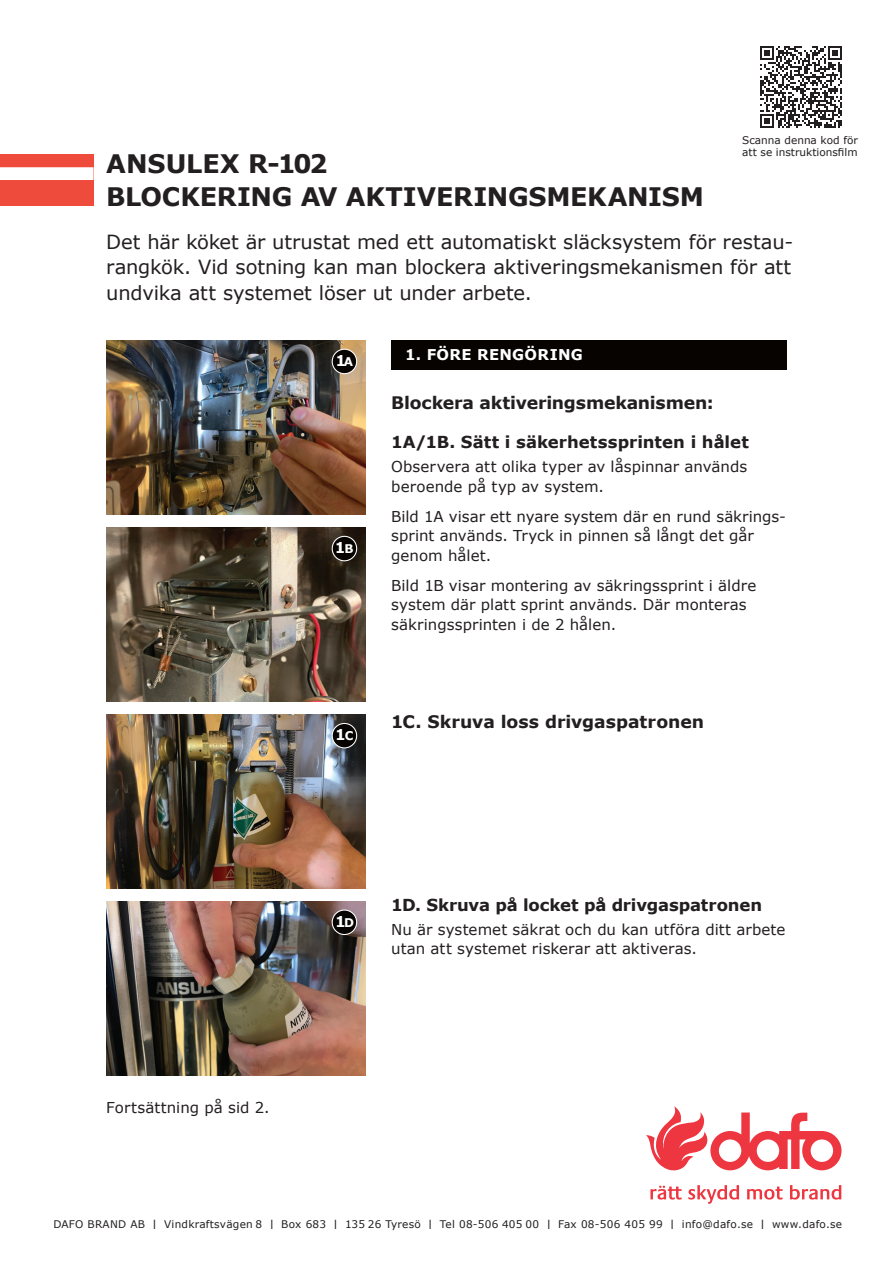
<style>
.page{position:relative;width:893px;height:1263px;background:#fff}
.page>*{position:absolute;margin:0;border:0;box-sizing:border-box;transform-origin:0 0}
.t1{font:700 25.5px/33px "Verdana";letter-spacing:-.005em;color:#231f20}
.t2{font:19.5px/25.5px "Verdana";letter-spacing:-.005em;color:#231f20;text-align:justify}
.t3{font:700 17.25px "Verdana";letter-spacing:-.005em;color:#231f20}
.t4{font:700 16.5px "Verdana";letter-spacing:-.005em;color:#231f20}
.t5{font:15px/19.5px "Verdana";color:#231f20}
.t6{font:700 15px "Verdana";color:#fff}
.t7{font:700 14.85px "Verdana";letter-spacing:.015em;color:#fff}
.t8{font:10.5px "Verdana";letter-spacing:.025em;color:#231f20}
.t9{font:10.5px/12px "Verdana";color:#231f20}
.s1{font-size:12px}
.s2{font-size:12.15px}
</style>
<div class="page">
<img style="left:106px;top:527px;width:260px;height:175px">
<img style="left:106px;top:714px;width:260px;height:175px">
<div style="left:0;top:154px;width:94px;height:52px;background:#ef4b3d"></div>
<div style="left:0;top:167px;width:94px;height:13px;background:#fff"></div>
<div style="left:391px;top:340px;width:396px;height:29px;background:#070301"></div>
<div style="left:332px;top:723px;width:25px;height:25px;background:#070301;border-radius:50%"></div>
<div style="left:332px;top:723px;width:25px;height:25px;border:1px solid #fff;border-radius:50%"></div>
<img style="left:106px;top:901px;width:260px;height:175px">
<div style="left:332px;top:910px;width:25px;height:24px;background:#070301;border-radius:50%"></div>
<div style="left:332px;top:909px;width:25px;height:26px;border:1px solid #fff;border-radius:50%"></div>
<svg style="left:646px;top:1106px;width:195px;height:65px"></svg>
<svg style="left:650px;top:1186px;width:32px;height:13px"></svg>
<svg style="left:688px;top:1185px;width:51px;height:19px"></svg>
<svg style="left:747px;top:1186px;width:36px;height:13px"></svg>
<svg style="left:790px;top:1185px;width:51px;height:14px"></svg>
<img style="left:760px;top:46px;width:82px;height:82px">
<img style="left:106px;top:340px;width:260px;height:174px">
<div style="left:332px;top:349px;width:25px;height:25px;background:#070301;border-radius:50%"></div>
<div style="left:332px;top:349px;width:25px;height:25px;border:1px solid #fff;border-radius:50%"></div>
<div style="left:332px;top:536px;width:25px;height:25px;background:#070301;border-radius:50%"></div>
<div style="left:332px;top:536px;width:25px;height:25px;border:1px solid #fff;border-radius:50%"></div>
<h1 class="t1" style="left:106px;top:146px;width:599px">Ansulex R-102<br>blockering av aktiveringsmekanism</h1>
<p class="t9" style="left:742px;top:134px;width:117px">Scanna denna kod för att se instruktionsfilm</p>
<h2 class="t2" style="left:106px;top:229px;width:688px">Det här köket är utrustat med ett automatiskt släcksystem för restau&shy;rangkök. Vid sotning kan man blockera aktiveringsmekanismen för att undvika att systemet löser ut under arbete.</h2>
<p class="t5" style="left:106px;top:1097px;width:165px">Fortsättning på sid 2.</p>
<p class="t6" style="left:335px;top:350px;width:19px">1<span class="s1">A</span></p>
<p class="t6" style="left:335px;top:537px;width:18px">1<span class="s1">B</span></p>
<p class="t6" style="left:335px;top:724px;width:19px">1<span class="s1">C</span></p>
<p class="t7" style="left:405px;top:344px;width:179px">1. Före rengöring</p>
<p class="t3" style="left:391px;top:390px;width:324px">Blockera aktiveringsmekanismen:</p>
<p class="t4" style="left:391px;top:431px;width:359px">1A/1B. Sätt i säkerhetssprinten i hålet</p>
<p class="t5" style="left:391px;top:457px;width:358px">Observera att olika typer av låspinnar används beroende på typ av system.</p>
<p class="t5" style="left:391px;top:506px;width:396px">Bild 1A visar ett nyare system där en rund säkrings&shy;sprint används. Tryck in pinnen så långt det går genom hålet.</p>
<p class="t5" style="left:391px;top:575px;width:367px">Bild 1B visar montering av säkringssprint i äldre system där platt sprint används. Där monteras säkringssprinten i de 2 hålen.</p>
<p class="t3" style="left:391px;top:710px;width:314px">1C. Skruva loss drivgaspatronen</p>
<p class="t6" style="left:335px;top:911px;width:21px">1<span class="s1">D</span></p>
<p class="t4" style="left:391px;top:893px;width:372px">1D. Skruva på locket på drivgaspatronen</p>
<p class="t5" style="left:391px;top:919px;width:396px">Nu är systemet säkrat och du kan utföra ditt arbete utan att systemet riskerar att aktiveras.</p>
<p class="t8" style="left:53px;top:1217px;width:58px">Dafo Brand</p>
<p class="t8" style="left:130px;top:1217px;width:713px">AB <span class="s2">l</span> Vindkraftsvägen 8 <span class="s2">l</span> Box 683 <span class="s2">l</span> 135 26 Tyresö <span class="s2">l</span> Tel 08-506 405 00 <span class="s2">l</span> Fax 08-506 405 99 <span class="s2">l</span> info@dafo.se <span class="s2">l</span> www.dafo.se</p>
</div>
